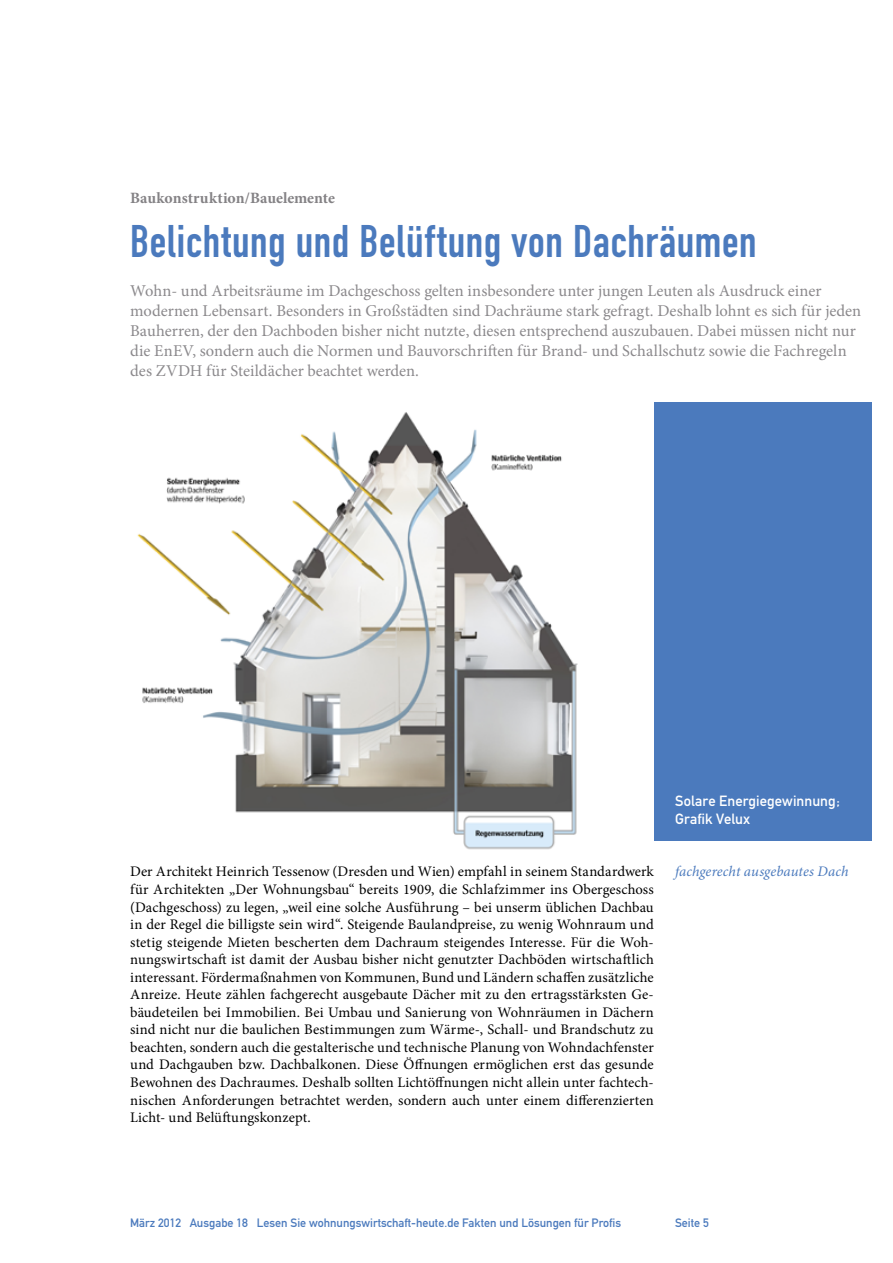
<style>
.page{position:relative;width:893px;height:1263px;background:#fff}
.page>*{position:absolute;margin:0;border:0;box-sizing:border-box;transform-origin:0 0}
.Überschrift_Groß{font:45px "DIN Engschrift";letter-spacing:.015em;color:#4b7abd}
.Anlesetext{font:16.5px/19.8px "Minion Pro";color:#8b898c}
.Kategorie{font:700 15.75px "Minion Pro";color:#848285}
.Fließtext_erste_Zeil{font:14.7px/17.5px "Minion Pro";color:#000;text-align:justify}
.Bildunterschrift{font:14.7px/17.5px "DIN Mittelschrift";letter-spacing:.005em;color:#fff}
.Zwischentext{font:italic 14.7px "Minion Pro";letter-spacing:.005em;color:#4b7abd}
.t1{font:12px "DIN Mittelschrift";color:#4b7abd}
</style>
<div class="page">
<div style="left:654px;top:402px;width:218px;height:439px;background:#4b7abd"></div>
<img style="left:137px;top:412px;width:441px;height:438px">
<p class="Kategorie" style="left:130px;top:187px;width:206px">Baukonstruktion/Bauelemente</p>
<p class="Überschrift_Groß" style="left:130px;top:215px;width:628px">Belichtung und Belüftung von Dachräumen</p>
<p class="Anlesetext" style="left:130px;top:281px;width:732px">Wohn- und Arbeitsräume im Dachgeschoss gelten insbesondere unter jungen Leuten als Ausdruck einer modernen Lebensart. Besonders in Großstädten sind Dachräume stark gefragt. Deshalb lohnt es sich für jeden Bauherren, der den Dachboden bisher nicht nutzte, diesen entsprechend auszubauen. Dabei müssen nicht nur die EnEV, sondern auch die Normen und Bauvorschriften für Brand- und Schallschutz sowie die Fachregeln des ZVDH für Steildächer beachtet werden.</p>
<p class="Fließtext_erste_Zeil" style="left:130px;top:863px;width:525px">Der Architekt Heinrich Tessenow (Dresden und Wien) empfahl in seinem Standardwerk für Architekten „Der Wohnungsbau“ bereits 1909, die Schlafzimmer ins Obergeschoss (Dachgeschoss) zu legen, „weil eine solche Ausführung – bei unserm üblichen Dachbau in der Regel die billigste sein wird“. Steigende Baulandpreise, zu wenig Wohnraum und stetig steigende Mieten bescherten dem Dachraum steigendes Interesse. Für die Woh&shy;nungswirtschaft ist damit der Ausbau bisher nicht genutzter Dachböden wirtschaftlich interessant. Fördermaßnahmen von Kommunen, Bund und Ländern schaffen zusätzliche Anreize. Heute zählen fachgerecht ausgebaute Dächer mit zu den ertragsstärksten Ge&shy;bäudeteilen bei Immobilien. Bei Umbau und Sanierung von Wohnräumen in Dächern sind nicht nur die baulichen Bestimmungen zum Wärme-, Schall- und Brandschutz zu beachten, sondern auch die gestalterische und technische Planung von Wohndachfenster und Dachgauben bzw. Dachbalkonen. Diese Öffnungen ermöglichen erst das gesunde Bewohnen des Dachraumes. Deshalb sollten Lichtöffnungen nicht allein unter fachtech&shy;nischen Anforderungen betrachtet werden, sondern auch unter einem differenzierten Licht- und Belüftungskonzept.</p>
<p class="Bildunterschrift" style="left:675px;top:792px;width:166px">Solare Energiegewinnung;<br>Grafik Velux</p>
<p class="Zwischentext" style="left:675px;top:862px;width:175px">fachgerecht ausgebautes Dach</p>
<p class="t1" style="left:130px;top:1216px;width:492px">März 2012 Ausgabe 18 Lesen Sie wohnungswirtschaft-heute.de Fakten und Lösungen für Profis</p>
<p class="t1" style="left:675px;top:1216px;width:35px">Seite 5</p>
</div>
